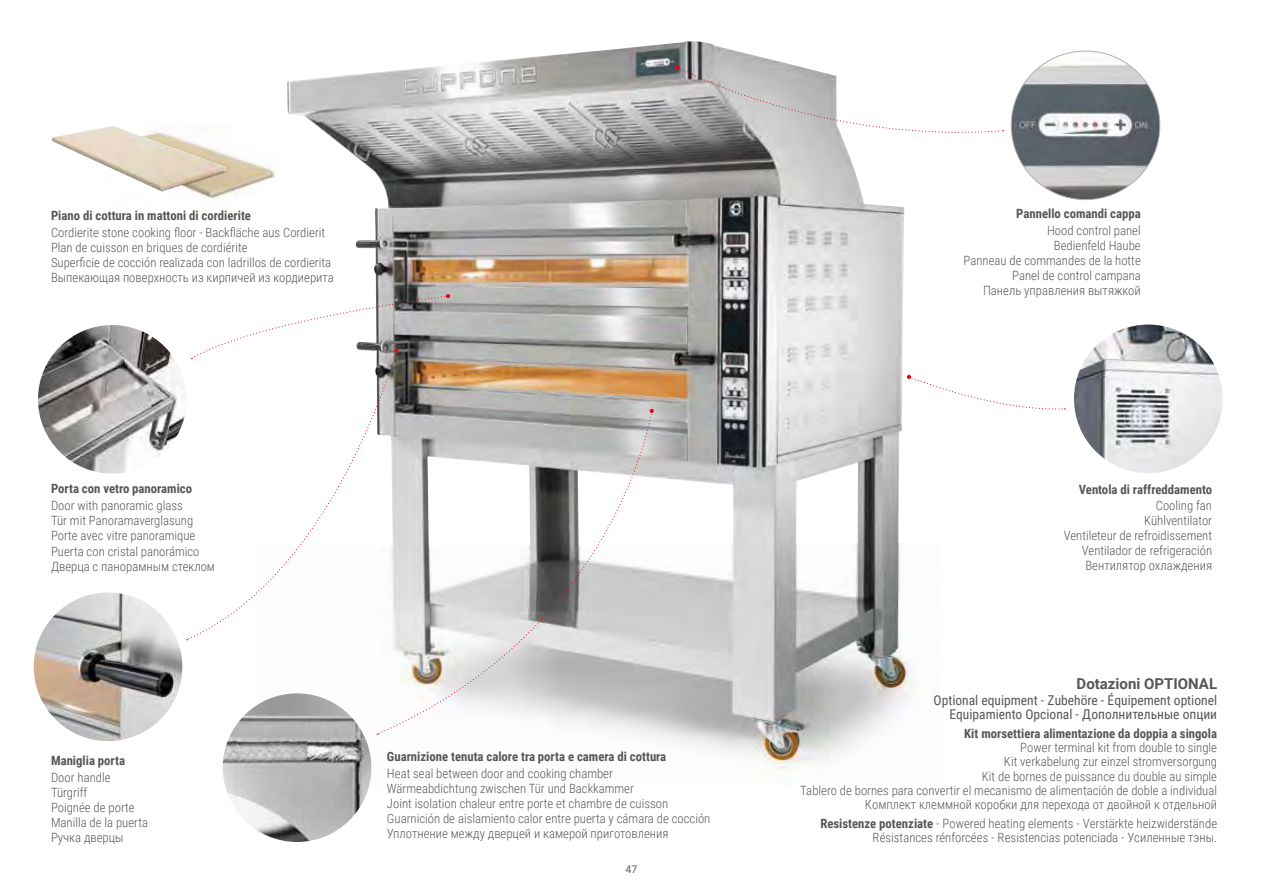
<style>
.page{position:relative;width:1263px;height:893px;background:#fff}
.page>*{position:absolute;margin:0;border:0;box-sizing:border-box;transform-origin:0 0}
.t1{font:700 15px "Roboto";color:#575756}
.t2{font:13.5px/14.2px "Roboto Condensed";color:#575756;text-align:right}
.t3{font:300 12.75px/15px "Roboto Condensed";color:#575756}
.t4{font:700 12.75px "Roboto Condensed";color:#575756}
.t5{font:10.5px "Roboto";color:#575756}
.s1{font-weight:700}
</style>
<div class="page">
<img style="left:287px;top:41px;width:619px;height:720px">
<svg style="left:676px;top:65px;width:327px;height:78px"></svg>
<svg style="left:188px;top:359px;width:209px;height:281px"></svg>
<svg style="left:191px;top:294px;width:259px;height:65px"></svg>
<svg style="left:907px;top:375px;width:158px;height:35px"></svg>
<svg style="left:377px;top:413px;width:275px;height:322px"></svg>
<svg style="left:650px;top:409px;width:4px;height:4px"></svg>
<img style="left:1011px;top:51px;width:149px;height:149px;border-radius:74px">
<img style="left:34px;top:592px;width:148px;height:149px;border-radius:74px">
<img style="left:223px;top:693px;width:148px;height:149px;border-radius:74px">
<img style="left:1074px;top:325px;width:148px;height:148px;border-radius:74px">
<img style="left:194px;top:155px;width:79px;height:42px">
<img style="left:225px;top:153px;width:7px;height:34px">
<img style="left:52px;top:126px;width:173px;height:66px">
<img style="left:38px;top:325px;width:149px;height:149px;border-radius:74px">
<p class="t4" style="left:51px;top:207px;width:201px">Piano di cottura in mattoni di cordierite</p>
<p class="t3" style="left:51px;top:224px;width:284px">Cordierite stone cooking floor - Backfläche aus Cordierit Plan de cuisson en briques de cordiérite<br>Superficie de cocción realizada con ladrillos de cordierita Выпекающая поверхность из кирпичей из кордиерита</p>
<p class="t4" style="left:51px;top:479px;width:143px">Porta con vetro panoramico</p>
<p class="t3" style="left:51px;top:497px;width:146px">Door with panoramic glass<br>Tür mit Panoramaverglasung<br>Porte avec vitre panoramique</p>
<p class="t3" style="left:51px;top:544px;width:166px">Puerta con cristal panorámico<br>Дверца с панорамным стеклом</p>
<p class="t4" style="left:51px;top:752px;width:76px">Maniglia porta</p>
<p class="t3" style="left:51px;top:769px;width:99px">Door handle<br>Türgriff<br>Poignée de porte<br>Manilla de la puerta<br>Ручка дверцы</p>
<p class="t4" style="left:387px;top:748px;width:281px">Guarnizione tenuta calore tra porta e camera di cottura</p>
<p class="t3" style="left:387px;top:766px;width:325px">Heat seal between door and cooking chamber<br>Wärmeabdichtung zwischen Tür und Backkammer<br>Joint isolation chaleur entre porte et chambre de cuisson Guarnición de aislamiento calor entre puerta y cámara de cocción Уплотнение между дверцей и камерой приготовления</p>
<p class="t5" style="left:626px;top:862px;width:13px">47</p>
<p class="t4" style="left:1016px;top:205px;width:126px">Pannello comandi cappa</p>
<p class="t3" style="left:964px;top:222px;width:179px;text-align:right">Hood control panel<br>Bedienfeld Haube<br>Panneau de commandes de la hotte<br>Panel de control campana<br>Панель управления вытяжкой</p>
<p class="t4" style="left:1079px;top:480px;width:135px">Ventola di raffreddamento</p>
<p class="t3" style="left:1064px;top:498px;width:150px;text-align:right">Cooling fan<br>Kühlventilator<br>Ventileteur de refroidissement<br>Ventilador de refrigeración<br>Вентилятор охлаждения</p>
<p class="t1" style="left:1076px;top:673px;width:142px">Dotazioni OPTIONAL</p>
<p class="t2" style="left:934px;top:693px;width:285px">Optional equipment - Zubehöre - Équipement optionel<br>Equipamiento Opcional - Дополнительные опции</p>
<p class="t4" style="left:964px;top:724px;width:255px">Kit morsettiera alimentazione da doppia a singola</p>
<p class="t3" style="left:800px;top:740px;width:418px;line-height:14.2px;text-align:right">Power terminal kit from double to single<br>Kit verkabelung zur einzel stromversorgung<br>Kit de bornes de puissance du double au simple<br>Tablero de bornes para convertir el mecanismo de alimentación de doble a individual Комплект клеммной коробки для перехода от двойной к отдельной</p>
<p class="t3" style="left:820px;top:816px;width:398px;line-height:14.2px;text-align:right"><span class="s1">Resistenze potenziate</span> - Powered heating elements - Verstärkte heizwiderstände<br>Résistances rénforcées - Resistencias potenciada - Усиленные тэны.</p>
</div>
